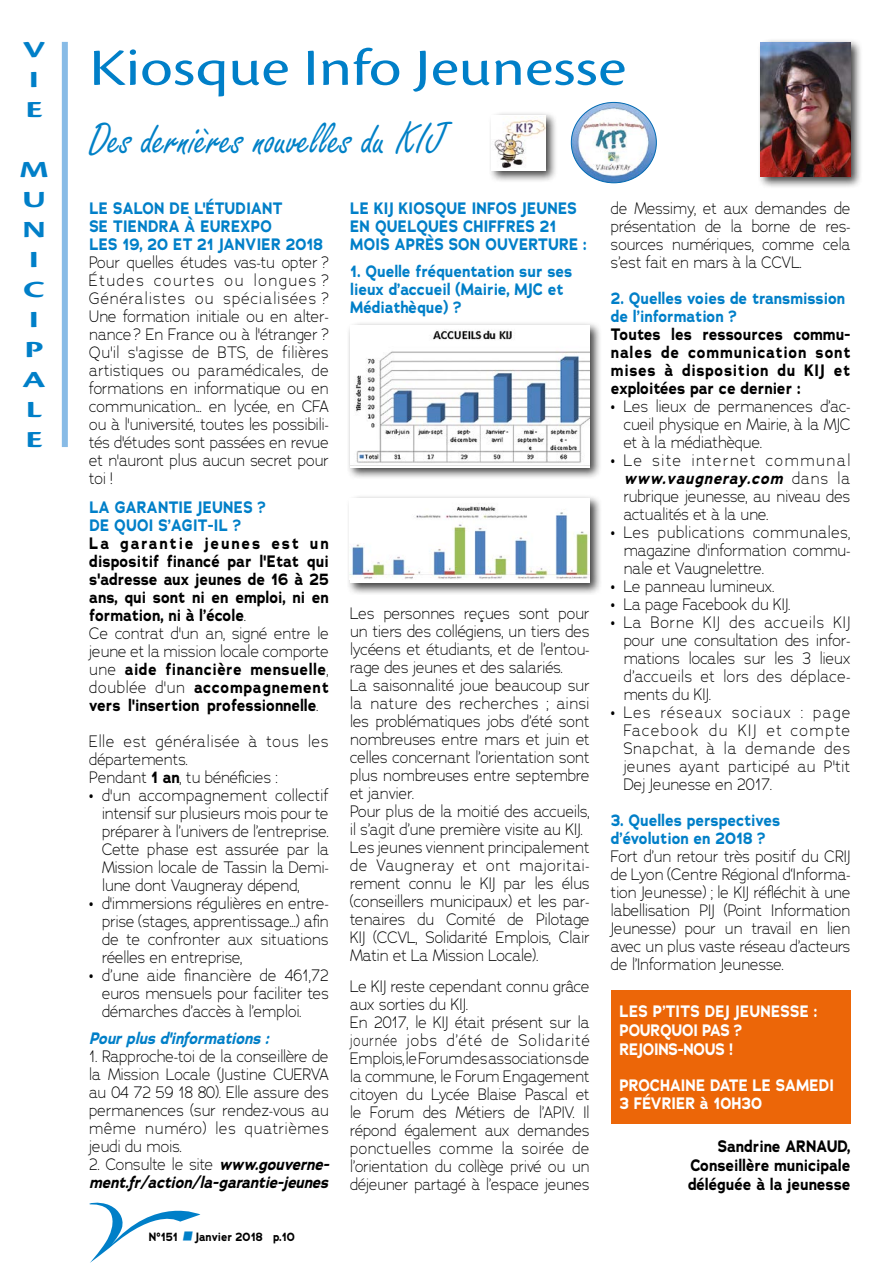
<style>
.page{position:relative;width:893px;height:1263px;background:#fff}
.page>*{position:absolute;margin:0;border:0;box-sizing:border-box;transform-origin:0 0}
.t1{font:54px "Cronos Pro";color:#007fc8;scale:1.2 1}
.t2{font:48px "Freestyle Script";color:#0081c7;scale:.9 1}
.t3{font:700 24px/30px "Cronos Pro";color:#007fc8;scale:1.5 1}
.t4{font:300 16.5px/18px "Adrianna";color:#000;text-align:justify;scale:.9 1}
.t5{font:700 16.5px/18px "Adrianna";color:#000;text-align:justify;scale:.9 1}
.t6{font:700 16.5px/18px "Adrianna";color:#007fc8;scale:.9 1}
.t7{font:300 16.5px/18px "Adrianna";color:#000;text-align:justify;scale:.89 1}
.t8{font:700 16.5px/18.8px "Adrianna";color:#fff;scale:.9 1}
.t9{font:italic 700 16.5px/18px "Adrianna";color:#000;scale:.9 1}
.t10{font:italic 700 16.5px "Adrianna";color:#007fc8;scale:.9 1}
.t11{font:700 12px "Adrianna";color:#000;scale:.9 1}
.s1{font-weight:300}
.s2{font-weight:700}
.s3{font-weight:300;font-style:normal}
.s4{font-weight:700;font-style:italic}
</style>
<div class="page">
<div style="left:757px;top:38px;width:106px;height:152px;background:#000;opacity:.75"></div>
<img style="left:761px;top:43px;width:89px;height:134px">
<img style="left:571px;top:102px;width:85px;height:81px">
<div style="left:571px;top:102px;width:86px;height:81px;border:1px solid #006ab4;border-radius:50%"></div>
<div style="left:62px;top:42px;width:6px;height:405px;background:#88bbe6"></div>
<div style="left:611px;top:990px;width:239px;height:134px;background:#ec6608"></div>
<div style="left:488px;top:111px;width:70px;height:72px;background:#000;opacity:.75"></div>
<div style="left:492px;top:115px;width:54px;height:56px;background:#fff"></div>
<img style="left:494px;top:120px;width:52px;height:48px">
<div style="left:346px;top:321px;width:256px;height:159px;background:#000;opacity:.75"></div>
<img style="left:350px;top:325px;width:240px;height:141px">
<div style="left:346px;top:494px;width:256px;height:101px;background:#000;opacity:.75"></div>
<div style="left:350px;top:498px;width:240px;height:85px;background:#fff"></div>
<img style="left:350px;top:503px;width:240px;height:76px">
<svg style="left:89px;top:1202px;width:111px;height:61px"></svg>
<h3 class="t3" style="left:23px;top:35px;width:16px">V<br>I<br>E</h3>
<h3 class="t3" style="left:19px;top:155px;width:21px">M<br>U<br>N<br>I<br>C<br>I<br>P<br>A<br>L<br>E</h3>
<h1 class="t1" style="left:89px;top:37px;width:449px">Kiosque Info Jeunesse</h1>
<h2 class="t2" style="left:89px;top:113px;width:396px">Des dernières nouvelles du KIJ</h2>
<p class="t6" style="left:89px;top:200px;width:261px">LE SALON DE L'ÉTUDIANT<br>SE TIENDRA À EUREXPO<br>LES 19, 20 ET 21 JANVIER 2018</p>
<p class="t4" style="left:89px;top:253px;width:268px">Pour quelles études vas-tu opter ?<br>Études courtes ou longues ?<br>Généralistes ou spécialisées ?<br>Une formation initiale ou en alter&shy;nance? En France ou à l'étranger ?<br>Qu'il s'agisse de BTS, de filières artistiques ou paramédicales, de formations en informatique ou en communication... en lycée, en CFA ou à l'université, toutes les possibili&shy;tés d'études sont passées en revue et n'auront plus aucun secret pour toi !</p>
<p class="t6" style="left:89px;top:498px;width:198px">LA GARANTIE JEUNES ?<br>DE QUOI S’AGIT-IL ?</p>
<p class="t5" style="left:89px;top:534px;width:268px;text-align:left">La garantie jeunes est un dispositif financé par l'Etat qui s'adresse aux jeunes de 16 à 25 ans, qui sont ni en emploi, ni en formation, ni à l’école<span class="s1">.<br>Ce contrat d'un an, signé entre le jeune et la mission locale comporte une</span> aide financière mensuelle<span class="s1">, doublée d'un</span> accompagnement vers l'insertion professionnelle<span class="s1">.</span></p>
<p class="t4" style="left:89px;top:732px;width:268px;text-align:left">Elle est généralisée à tous les départements.<br>Pendant <span class="s2">1 an</span>, tu bénéficies :</p>
<p class="t4" style="left:102px;top:786px;width:253px;text-indent:-13px">• d'un accompagnement collectif intensif sur plusieurs mois pour te préparer à l’univers de l’entreprise.<br>Cette phase est assurée par la Mission locale de Tassin la Demi&shy;lune dont Vaugneray dépend,</p>
<p class="t4" style="left:102px;top:894px;width:253px;text-indent:-13px">• d'immersions régulières en entre&shy;prise (stages, apprentissage…) afin de te confronter aux situations réelles en entreprise,</p>
<p class="t4" style="left:102px;top:966px;width:253px;text-indent:-13px">• d’une aide financière de 461,72 euros mensuels pour faciliter tes démarches d’accès à l’emploi.</p>
<p class="t10" style="left:89px;top:1027px;width:201px">Pour plus d'informations :</p>
<p class="t4" style="left:89px;top:1046px;width:268px">1. Rapproche-toi de la conseillère de la Mission Locale (Justine CUERVA au 04 72 59 18 80). Elle assure des permanences (sur rendez-vous au même numéro) les quatrièmes jeudi du mois.</p>
<p class="t9" style="left:89px;top:1155px;width:268px"><span class="s3">2. Consulte le site</span> www.gouverne&shy;ment.fr/action/la-garantie-jeunes</p>
<p class="t11" style="left:149px;top:1229px;width:34px">N°151</p>
<p class="t11" style="left:196px;top:1229px;width:112px">Janvier 2018 p.10</p>
<p class="t6" style="left:350px;top:200px;width:265px">LE KIJ KIOSQUE INFOS JEUNES<br>EN QUELQUES CHIFFRES 21<br>MOIS APRÈS SON OUVERTURE :</p>
<p class="t6" style="left:350px;top:262px;width:249px">1. Quelle fréquentation sur ses lieux d’accueil (Mairie, MJC et<br>Médiathèque) ?</p>
<p class="t4" style="left:350px;top:604px;width:268px;text-align:left">Les personnes reçues sont pour un tiers des collégiens, un tiers des lycéens et étudiants, et de l’entou&shy;rage des jeunes et des salariés.<br>La saisonnalité joue beaucoup sur la nature des recherches ; ainsi les problématiques jobs d’été sont nombreuses entre mars et juin et celles concernant l’orientation sont plus nombreuses entre septembre et janvier.<br>Pour plus de la moitié des accueils, il s’agit d’une première visite au KIJ.<br>Les jeunes viennent principalement de Vaugneray et ont majoritai&shy;rement connu le KIJ par les élus (conseillers municipaux) et les par&shy;tenaires du Comité de Pilotage<br>KIJ (CCVL, Solidarité Emplois, Clair<br>Matin et La Mission Locale).</p>
<p class="t4" style="left:350px;top:977px;width:268px;text-align:left">Le KIJ reste cependant connu grâce aux sorties du KIJ.<br>En 2017, le KIJ était présent sur la journée jobs d’été de Solidarité<br>Emplois, le Forum des associations de la commune, le Forum Engagement citoyen du Lycée Blaise Pascal et le Forum des Métiers de l’APIV. Il répond également aux demandes ponctuelles comme la soirée de l’orientation du collège privé ou un déjeuner partagé à l’espace jeunes</p>
<p class="t7" style="left:611px;top:199px;width:271px">de Messimy, et aux demandes de présentation de la borne de res&shy;sources numériques, comme cela s’est fait en mars à la CCVL.</p>
<p class="t6" style="left:611px;top:290px;width:262px">2. Quelles voies de transmission de l’information ?</p>
<p class="t5" style="left:611px;top:326px;width:268px">Toutes les ressources commu&shy;nales de communication sont mises à disposition du KIJ et exploitées par ce dernier :</p>
<p class="t4" style="left:624px;top:397px;width:253px;text-indent:-13px">• Les lieux de permanences d’ac&shy;cueil physique en Mairie, à la MJC et à la médiathèque.</p>
<p class="t4" style="left:624px;top:451px;width:253px;text-indent:-13px">• Le site internet communal <span class="s4">www.vaugneray.com</span> dans la rubrique jeunesse, au niveau des actualités et à la une.</p>
<p class="t4" style="left:624px;top:523px;width:254px;text-indent:-13px">• Les publications communales, magazine d'information commu&shy;nale et Vaugnelettre.</p>
<p class="t4" style="left:611px;top:577px;width:183px">• Le panneau lumineux.</p>
<p class="t4" style="left:611px;top:595px;width:201px">• La page Facebook du KIJ.</p>
<p class="t4" style="left:624px;top:613px;width:253px;text-indent:-13px">• La Borne KIJ des accueils KIJ pour une consultation des infor&shy;mations locales sur les 3 lieux d’accueils et lors des déplace&shy;ments du KIJ.</p>
<p class="t4" style="left:624px;top:703px;width:254px;text-indent:-13px">• Les réseaux sociaux : page Facebook du KIJ et compte Snapchat, à la demande des jeunes ayant participé au P'tit Dej Jeunesse en 2017.</p>
<p class="t6" style="left:611px;top:812px;width:190px">3. Quelles perspectives d’évolution en 2018 ?</p>
<p class="t4" style="left:611px;top:847px;width:268px">Fort d’un retour très positif du CRIJ de Lyon (Centre Régional d‘Informa&shy;tion Jeunesse) ; le KIJ réfléchit à une labellisation PIJ (Point Information Jeunesse) pour un travail en lien avec un plus vaste réseau d’acteurs de l’Information Jeunesse.</p>
<p class="t8" style="left:619px;top:1002px;width:222px">LES P’TITS DEJ JEUNESSE :<br>POURQUOI PAS ?<br>REJOINS-NOUS !</p>
<p class="t8" style="left:619px;top:1076px;width:240px;line-height:18px">PROCHAINE DATE LE SAMEDI<br>3 FÉVRIER à 10H30</p>
<p class="t5" style="left:688px;top:1137px;width:182px;line-height:18.8px;text-indent:30px">Sandrine ARNAUD, Conseillère municipale déléguée à la jeunesse</p>
</div>
